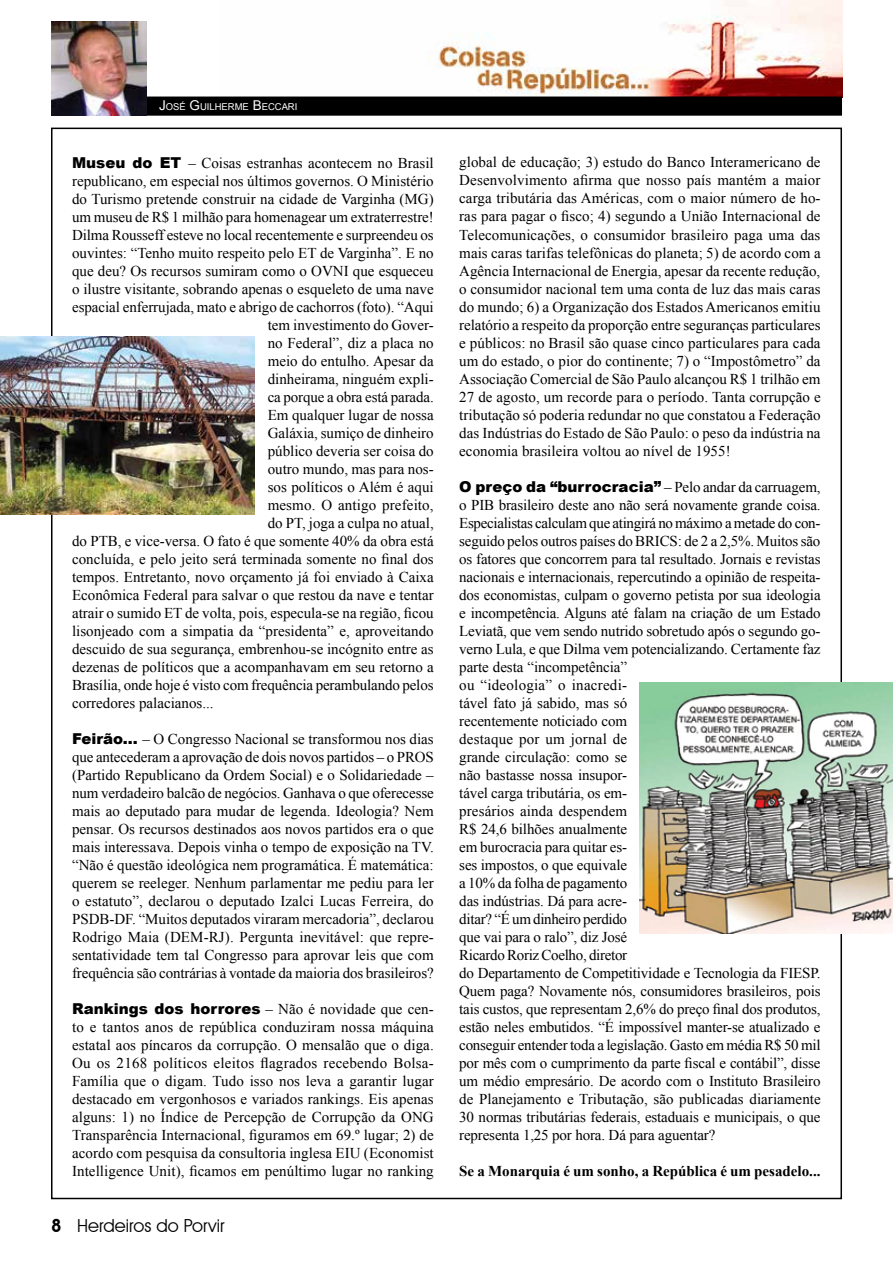
<style>
.page{position:relative;width:893px;height:1263px;background:#fff}
.page>*{position:absolute;margin:0;border:0;box-sizing:border-box;transform-origin:0 0}
.t1{font:18px "Avant Garde IT Cby BT";color:#000}
.t2{font:15px/18px "Times New Roman";letter-spacing:-.005em;color:#000;text-align:justify}
.t3{font:700 15px "Times New Roman";color:#000}
.t4{font:9.45px "Arial";color:#fff}
.s1{font-size:13.5px}
.s2{font-family:"Arial";font-weight:900}
.s3{font-weight:600}
</style>
<div class="page">
<img style="left:220px;top:0;width:622px;height:97px">
<div style="left:144px;top:97px;width:697px;height:18px;background:#000"></div>
<div style="left:143px;top:97px;width:699px;height:19px;border:2px solid #000"></div>
<img style="left:51px;top:21px;width:95px;height:95px">
<img style="left:640px;top:682px;width:253px;height:251px">
<img style="left:0;top:336px;width:255px;height:178px">
<p class="t4" style="left:159px;top:100px;width:140px"><span class="s1">J</span>OSÉ <span class="s1">G</span>UILHERME <span class="s1">B</span>ECCARI</p>
<p class="t2" style="left:72px;top:154px;width:363px"><span class="s2">Museu do ET</span> – Coisas estranhas acontecem no Brasil</p>
<p class="t2" style="left:72px;top:172px;width:363px">republicano, em especial nos últimos governos. O Ministério</p>
<p class="t2" style="left:72px;top:190px;width:363px">do Turismo pretende construir na cidade de Varginha (MG)</p>
<p class="t2" style="left:72px;top:208px;width:363px">um museu de R$ 1 milhão para homenagear um extraterrestre!</p>
<p class="t2" style="left:72px;top:226px;width:363px">Dilma Rousseff esteve no local recentemente e surpreendeu os</p>
<p class="t2" style="left:72px;top:244px;width:363px">ouvintes: “Tenho muito respeito pelo ET de Varginha”. E no</p>
<p class="t2" style="left:72px;top:262px;width:363px">que deu? Os recursos sumiram como o OVNI que esqueceu</p>
<p class="t2" style="left:72px;top:280px;width:363px">o ilustre visitante, sobrando apenas o esqueleto de uma nave</p>
<p class="t2" style="left:72px;top:298px;width:363px">espacial enferrujada, mato e abrigo de cachorros (foto). “Aqui</p>
<p class="t2" style="left:268px;top:316px;width:168px">tem investimento do Gover-</p>
<p class="t2" style="left:268px;top:334px;width:168px">no Federal”, diz a placa no</p>
<p class="t2" style="left:268px;top:352px;width:168px">meio do entulho. Apesar da</p>
<p class="t2" style="left:268px;top:370px;width:168px">dinheirama, ninguém expli-</p>
<p class="t2" style="left:268px;top:388px;width:168px">ca porque a obra está parada.</p>
<p class="t2" style="left:268px;top:406px;width:168px">Em qualquer lugar de nossa</p>
<p class="t2" style="left:268px;top:424px;width:167px">Galáxia, sumiço de dinheiro</p>
<p class="t2" style="left:268px;top:442px;width:168px">público deveria ser coisa do</p>
<p class="t2" style="left:268px;top:460px;width:168px">outro mundo, mas para nos-</p>
<p class="t2" style="left:268px;top:478px;width:168px">sos políticos o Além é aqui</p>
<p class="t2" style="left:268px;top:496px;width:167px">mesmo. O antigo prefeito,</p>
<p class="t2" style="left:268px;top:514px;width:168px">do PT, joga a culpa no atual,</p>
<p class="t2" style="left:72px;top:532px;width:363px">do PTB, e vice-versa. O fato é que somente 40% da obra está</p>
<p class="t2" style="left:72px;top:550px;width:363px">concluída, e pelo jeito será terminada somente no final dos</p>
<p class="t2" style="left:72px;top:568px;width:363px">tempos. Entretanto, novo orçamento já foi enviado à Caixa</p>
<p class="t2" style="left:72px;top:586px;width:363px">Econômica Federal para salvar o que restou da nave e tentar</p>
<p class="t2" style="left:72px;top:604px;width:363px">atrair o sumido ET de volta, pois, especula-se na região, ficou</p>
<p class="t2" style="left:72px;top:622px;width:363px">lisonjeado com a simpatia da “presidenta” e, aproveitando</p>
<p class="t2" style="left:72px;top:640px;width:363px">descuido de sua segurança, embrenhou-se incógnito entre as</p>
<p class="t2" style="left:72px;top:658px;width:363px">dezenas de políticos que a acompanhavam em seu retorno a</p>
<p class="t2" style="left:72px;top:676px;width:363px">Brasília, onde hoje é visto com frequência perambulando pelos</p>
<p class="t2" style="left:72px;top:694px;width:143px">corredores palacianos...</p>
<p class="t2" style="left:72px;top:730px;width:363px"><span class="s2">Feirão...</span> – O Congresso Nacional se transformou nos dias que antecederam a aprovação de dois novos partidos – o PROS (Partido Republicano da Ordem Social) e o Solidariedade – num verdadeiro balcão de negócios. Ganhava o que oferecesse mais ao deputado para mudar de legenda. Ideologia? Nem pensar. Os recursos destinados aos novos partidos era o que mais interessava. Depois vinha o tempo de exposição na TV. “Não é questão ideológica nem programática. É matemática: querem se reeleger. Nenhum parlamentar me pediu para ler o estatuto”, declarou o deputado Izalci Lucas Ferreira, do PSDB-DF. “Muitos deputados viraram mercadoria”, declarou Rodrigo Maia (DEM-RJ). Pergunta inevitável: que repre&shy;sentatividade tem tal Congresso para aprovar leis que com frequência são contrárias à vontade da maioria dos brasileiros?</p>
<p class="t2" style="left:72px;top:1000px;width:363px"><span class="s2">Rankings dos horrores</span> – Não é novidade que cen&shy;to e tantos anos de república conduziram nossa máquina estatal aos píncaros da corrupção. O mensalão que o diga.<br>Ou os 2168 políticos eleitos flagrados recebendo Bolsa-Família que o digam. Tudo isso nos leva a garantir lugar destacado em vergonhosos e variados rankings. Eis apenas alguns: 1) no Índice de Percepção de Corrupção da ONG Transparência Internacional, figuramos em 69.º lugar; 2) de acordo com pesquisa da consultoria inglesa EIU (Economist Intelligence Unit), ficamos em penúltimo lugar no ranking</p>
<p class="t1" style="left:51px;top:1215px;width:175px"><span class="s3">8</span> Herdeiros do Porvir</p>
<p class="t2" style="left:459px;top:153px;width:363px">global de educação; 3) estudo do Banco Interamericano de Desenvolvimento afirma que nosso país mantém a maior carga tributária das Américas, com o maior número de ho&shy;ras para pagar o fisco; 4) segundo a União Internacional de Telecomunicações, o consumidor brasileiro paga uma das mais caras tarifas telefônicas do planeta; 5) de acordo com a Agência Internacional de Energia, apesar da recente redução, o consumidor nacional tem uma conta de luz das mais caras do mundo; 6) a Organização dos Estados Americanos emitiu relatório a respeito da proporção entre seguranças particulares e públicos: no Brasil são quase cinco particulares para cada um do estado, o pior do continente; 7) o “Impostômetro” da Associação Comercial de São Paulo alcançou R$ 1 trilhão em 27 de agosto, um recorde para o período. Tanta corrupção e tributação só poderia redundar no que constatou a Federação das Indústrias do Estado de São Paulo: o peso da indústria na economia brasileira voltou ao nível de 1955!</p>
<p class="t2" style="left:459px;top:477px;width:363px;text-align:left"><span class="s2">O preço da “burrocracia”</span> – Pelo andar da carruagem, o PIB brasileiro deste ano não será novamente grande coisa.<br>Especialistas calculam que atingirá no máximo a metade do con&shy;seguido pelos outros países do BRICS: de 2 a 2,5%. Muitos são os fatores que concorrem para tal resultado. Jornais e revistas nacionais e internacionais, repercutindo a opinião de respeita&shy;dos economistas, culpam o governo petista por sua ideologia e incompetência. Alguns até falam na criação de um Estado Leviatã, que vem sendo nutrido sobretudo após o segundo go&shy;verno Lula, e que Dilma vem potencializando. Certamente faz parte desta “incompetência”<br>ou “ideologia” o inacredi-<br>tável fato já sabido, mas só<br>recentemente noticiado com<br>destaque por um jornal de<br>grande circulação: como se<br>não bastasse nossa insupor-<br>tável carga tributária, os em-<br>presários ainda despendem<br>R$ 24,6 bilhões anualmente<br>em burocracia para quitar es-<br>ses impostos, o que equivale<br>a 10% da folha de pagamento<br>das indústrias. Dá para acre-<br>ditar? “É um dinheiro perdido<br>que vai para o ralo”, diz José<br>Ricardo Roriz Coelho, diretor<br>do Departamento de Competitividade e Tecnologia da FIESP.<br>Quem paga? Novamente nós, consumidores brasileiros, pois tais custos, que representam 2,6% do preço final dos produtos, estão neles embutidos. “É impossível manter-se atualizado e conseguir entender toda a legislação. Gasto em média R$ 50 mil por mês com o cumprimento da parte fiscal e contábil”, disse um médio empresário. De acordo com o Instituto Brasileiro de Planejamento e Tributação, são publicadas diariamente 30 normas tributárias federais, estaduais e municipais, o que representa 1,25 por hora. Dá para aguentar?</p>
<p class="t3" style="left:459px;top:1160px;width:363px">Se a Monarquia é um sonho, a República é um pesadelo...</p>
</div>
